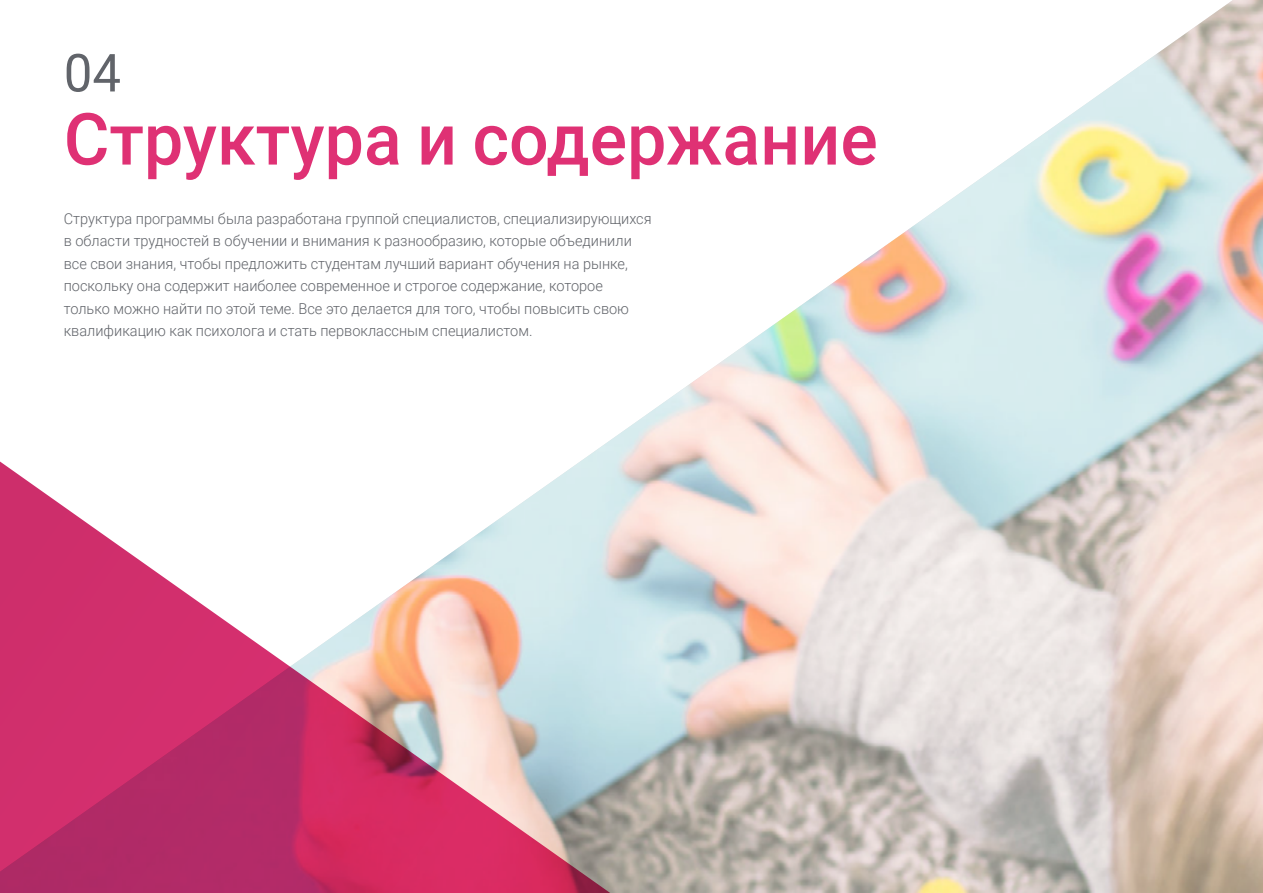
<style>
.page{position:relative;width:1263px;height:893px;background:#fff}
.page>*{position:absolute;margin:0;border:0;box-sizing:border-box;transform-origin:0 0}
.t1{font:500 72px "Roboto";color:#df3174}
.t2{font:52.5px "Roboto";color:#61646a}
.t3{font:300 15px/22.5px "Roboto";color:#61646a}
</style>
<div class="page">
<img style="left:602px;top:0;width:661px;height:893px">
<svg style="left:0;top:446px;width:640px;height:447px"></svg>
<h2 class="t2" style="left:64px;top:36px;width:59px">04</h2>
<h1 class="t1" style="left:64px;top:89px;width:815px">Структура и содержание</h1>
<p class="t3" style="left:64px;top:207px;width:589px">Структура программы была разработана группой специалистов, специализирующихся в области трудностей в обучении и внимания к разнообразию, которые объединили все свои знания, чтобы предложить студентам лучший вариант обучения на рынке, поскольку она содержит наиболее современное и строгое содержание, которое только можно найти по этой теме. Все это делается для того, чтобы повысить свою квалификацию как психолога и стать первоклассным специалистом.</p>
</div>
